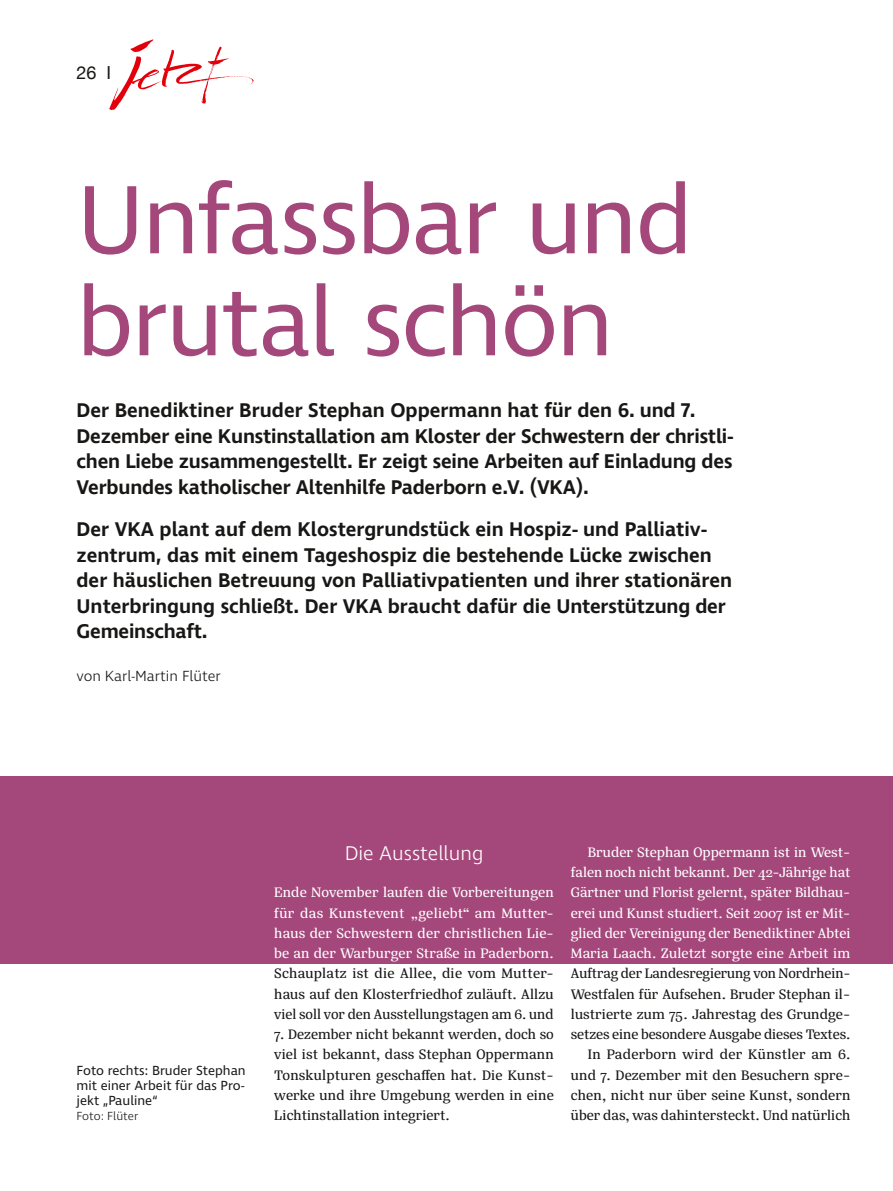
<style>
.page{position:relative;width:893px;height:1191px;background:#fff}
.page>*{position:absolute;margin:0;border:0;box-sizing:border-box;transform-origin:0 0}
.t1{font:99px/102px "Ingra";letter-spacing:-.02em;color:#a4477b}
.t2{font:600 20.25px/25.5px "Ingra";color:#181716}
.t3{font:300 20.25px "Ingra";color:#fff}
.t4{font:18px "Helvetica Neue";color:#181716}
.t5{font:15px/20.2px "Silva Text";color:#181716;text-align:justify}
.t6{font:15px/20.2px "Silva Text";letter-spacing:.005em;color:#fff;text-align:justify}
.t7{font:300 15px "Ingra";color:#181716}
.t8{font:13.5px/15px "Ingra";color:#181716;text-align:justify}
.t9{font:300 12px "Ingra";color:#181716}
</style>
<div class="page">
<svg style="left:109px;top:39px;width:145px;height:71px"></svg>
<div style="left:0;top:776px;width:893px;height:187px;background:#a4477b"></div>
<p class="t4" style="left:77px;top:60px;width:36px">26 I</p>
<h1 class="t1" style="left:77px;top:174px;width:618px">Unfassbar und brutal schön</h1>
<p class="t2" style="left:77px;top:399px;width:658px">Der Benediktiner Bruder Stephan Oppermann hat für den 6. und 7.<br>Dezember eine Kunstinstallation am Kloster der Schwestern der christli&shy;chen Liebe zusammengestellt. Er zeigt seine Arbeiten auf Einladung des Verbundes katholischer Altenhilfe Paderborn e.V. (VKA).</p>
<p class="t2" style="left:77px;top:518px;width:657px">Der VKA plant auf dem Klostergrundstück ein Hospiz- und Palliativ&shy;zentrum, das mit einem Tageshospiz die bestehende Lücke zwischen der häuslichen Betreuung von Palliativpatienten und ihrer stationären Unterbringung schließt. Der VKA braucht dafür die Unterstützung der Gemeinschaft.</p>
<p class="t7" style="left:77px;top:666px;width:146px">von Karl-Martin Flüter</p>
<p class="t8" style="left:77px;top:1063px;width:171px">Foto rechts: Bruder Stephan mit einer Arbeit für das Pro&shy;jekt „Pauline“</p>
<p class="t9" style="left:77px;top:1108px;width:63px">Foto: Flüter</p>
<h2 class="t3" style="left:345px;top:840px;width:140px">Die Ausstellung</h2>
<p class="t6" style="left:274px;top:882px;width:281px">Ende November laufen die Vorbereitungen für das Kunstevent „geliebt“ am Mutter&shy;haus der Schwestern der christlichen Lie&shy;be an der Warburger Straße in Paderborn.</p>
<p class="t5" style="left:274px;top:963px;width:281px">Schauplatz ist die Allee, die vom Mutter&shy;haus auf den Klosterfriedhof zuläuft. Allzu viel soll vor den Ausstellungstagen am 6. und</p>
<p class="t5" style="left:274px;top:1024px;width:281px">7. Dezember nicht bekannt werden, doch so viel ist bekannt, dass Stephan Oppermann Tonskulpturen geschaffen hat. Die Kunst&shy;werke und ihre Umgebung werden in eine Lichtinstallation integriert.</p>
<p class="t6" style="left:571px;top:841px;width:281px;text-indent:17px">Bruder Stephan Oppermann ist in West&shy;falen noch nicht bekannt. Der 42-Jährige hat Gärtner und Florist gelernt, später Bildhau&shy;erei und Kunst studiert. Seit 2007 ist er Mit&shy;glied der Vereinigung der Benediktiner Abtei Maria Laach. Zuletzt sorgte eine Arbeit im</p>
<p class="t5" style="left:571px;top:963px;width:281px;text-align:right">Auftrag der Landesregierung von Nordrhein-Westfalen für Aufsehen. Bruder Stephan il&shy;lustrierte zum 75. Jahrestag des Grundge&shy;setzes eine besondere Ausgabe dieses Textes.<br>In Paderborn wird der Künstler am 6. und 7. Dezember mit den Besuchern spre&shy;chen, nicht nur über seine Kunst, sondern über das, was dahintersteckt. Und natürlich</p>
</div>
